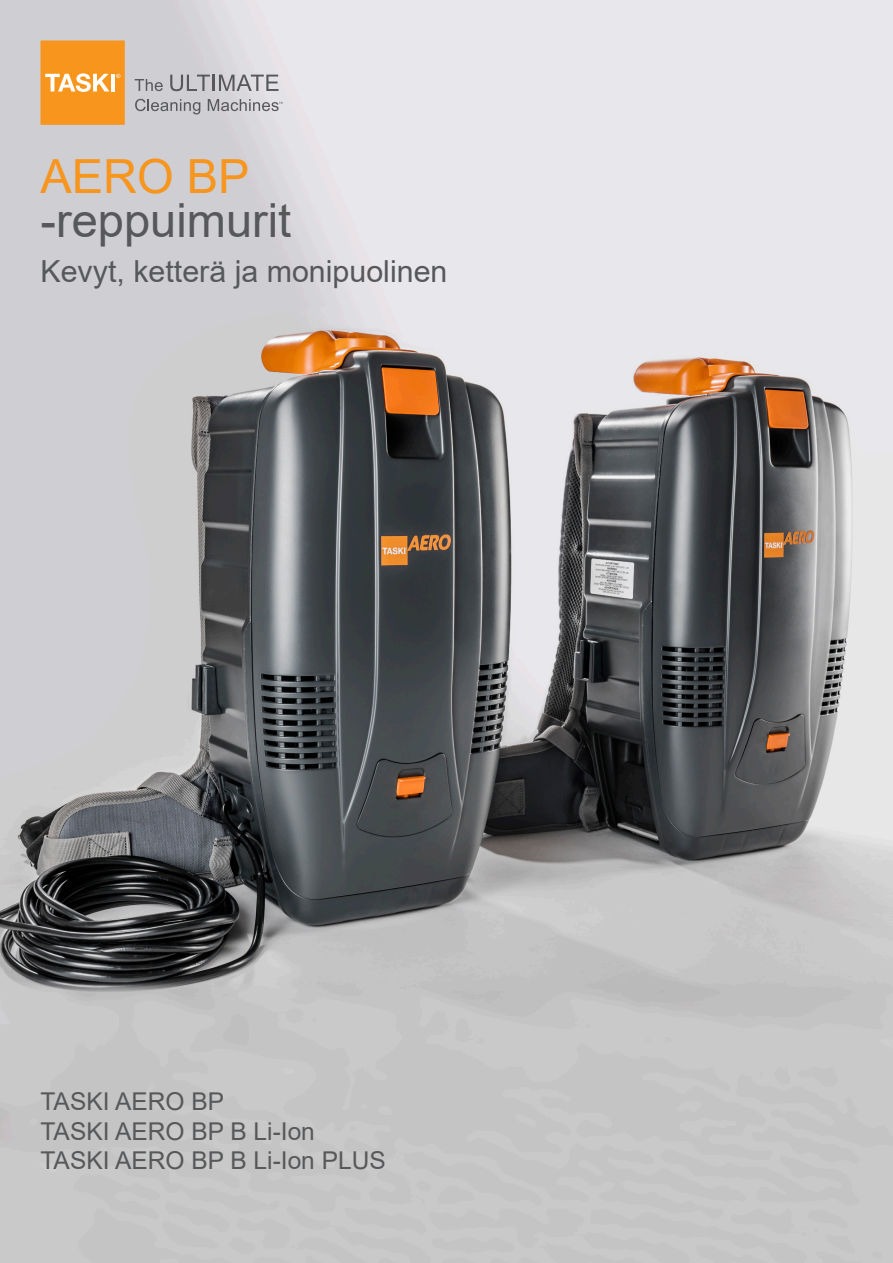
<style>
.page{position:relative;width:893px;height:1263px;background:#fff}
.page>*{position:absolute;margin:0;border:0;box-sizing:border-box;transform-origin:0 0}
.t1{font:47.1px/44.7px "Arial";color:#57585a}
.t2{font:30.45px "Arial";color:#57585a}
.t3{font:24.6px "Arial";color:#57585a}
.s1{color:#f7951d}
</style>
<div class="page">
<img style="left:0;top:0;width:893px;height:1263px">
<svg style="left:40px;top:41px;width:85px;height:84px;background:#f79e32"></svg>
<svg style="left:135px;top:79px;width:28px;height:12px"></svg>
<svg style="left:170px;top:75px;width:109px;height:16px;background:#acacb0"></svg>
<svg style="left:135px;top:99px;width:65px;height:15px"></svg>
<svg style="left:208px;top:99px;width:75px;height:12px"></svg>
<p class="t1" style="left:40px;top:154px;width:252px"><span class="s1">AERO BP </span>-reppuimurit</p>
<p class="t2" style="left:40px;top:250px;width:408px">Kevyt, ketterä ja monipuolinen</p>
<p class="t3" style="left:40px;top:1085px;width:185px">TASKI AERO BP</p>
<p class="t3" style="left:40px;top:1114px;width:276px">TASKI AERO BP B Li-Ion</p>
<p class="t3" style="left:40px;top:1143px;width:347px">TASKI AERO BP B Li-Ion PLUS</p>
</div>
